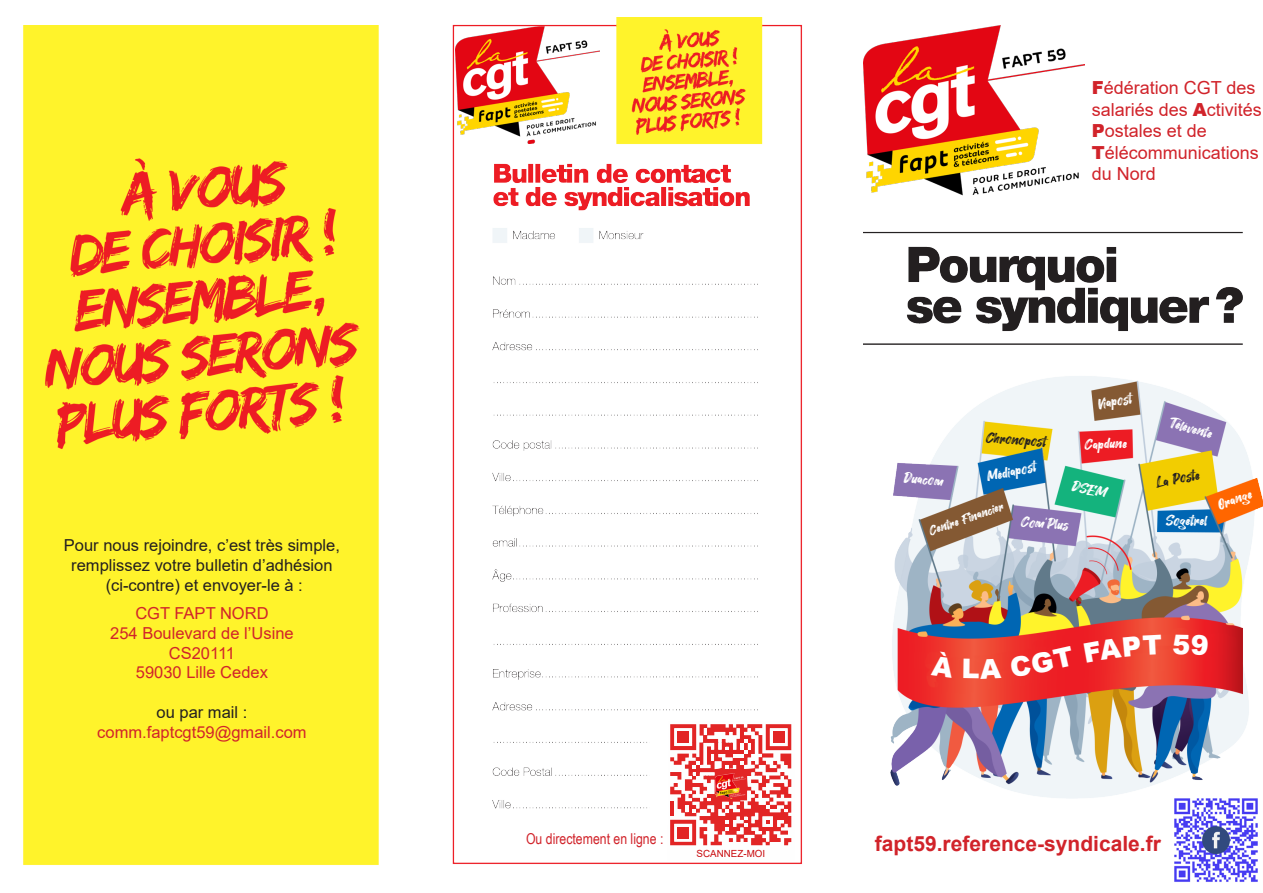
<style>
.page{position:relative;width:1263px;height:893px;background:#fff}
.page>*{position:absolute;margin:0;border:0;box-sizing:border-box;transform-origin:0 0}
.t1{font:700 21px "Arial";color:#d1232a}
.t2{font:18px/21.6px "Arial";color:#d1232a}
.t3{font:16.5px/19.8px "Arial";color:#231f20;text-align:center}
.t4{font:16.5px "Arial";color:#d1232a}
.t5{font:15px "Hey August";color:#fff}
.t6{font:15px "Arial Narrow";color:#d1232a}
.t7{font:15px "Hey August";color:#231f20}
.t8{font:13.5px "Hey August";color:#fff}
.t9{font:9.75px "Arial";color:#c90c0f}
.s1{font-weight:900}
</style>
<div class="page">
<img style="left:864px;top:231px;width:399px;height:567px">
<img style="left:864px;top:26px;width:221px;height:170px">
<img style="left:1172px;top:797px;width:88px;height:85px">
<img style="left:23px;top:26px;width:356px;height:839px">
<img style="left:452px;top:17px;width:350px;height:847px">
<svg style="left:668px;top:722px;width:126px;height:139px"></svg>
<div style="left:677px;top:731px;width:12px;height:12px;background:#e22525"></div>
<div style="left:773px;top:731px;width:11px;height:12px;background:#e22525"></div>
<div style="left:677px;top:827px;width:12px;height:11px;background:#e22525"></div>
<img style="left:716px;top:774px;width:29px;height:24px">
<div style="left:651px;top:719px;width:17px;height:106px;background:#fff"></div>
<svg style="left:931px;top:650px;width:24px;height:28px"></svg>
<svg style="left:963px;top:658px;width:38px;height:20px"></svg>
<svg style="left:1010px;top:646px;width:64px;height:31px"></svg>
<svg style="left:1083px;top:635px;width:79px;height:28px"></svg>
<svg style="left:1173px;top:634px;width:35px;height:21px"></svg>
<p class="t3" style="left:64px;top:535px;width:278px">Pour nous rejoindre, c’est très simple, remplissez votre bulletin d’adhésion</p>
<p class="t3" style="left:106px;top:575px;width:199px">(ci-contre) et envoyer-le à :</p>
<p class="t4" style="left:135px;top:602px;width:135px">CGT FAPT NORD</p>
<p class="t4" style="left:110px;top:621px;width:185px">254 Boulevard de l’Usine</p>
<p class="t4" style="left:169px;top:641px;width:68px">CS20111</p>
<p class="t4" style="left:136px;top:661px;width:134px">59030 Lille Cedex</p>
<p class="t3" style="left:157px;top:702px;width:92px">ou par mail :</p>
<p class="t4" style="left:97px;top:720px;width:211px">comm.faptcgt59@gmail.com</p>
<p class="t2" style="left:1092px;top:77px;width:172px"><span class="s1">F</span>édération CGT des salariés des <span class="s1">A</span>ctivités<br><span class="s1">P</span>ostales et de</p>
<p class="t2" style="left:1092px;top:141px;width:169px"><span class="s1">T</span>élécommunications du Nord</p>
<p class="t7" style="left:987px;top:429px;width:62px;rotate:4deg">Chronopost</p>
<p class="t5" style="left:1097px;top:396px;width:36px;rotate:-11deg">Viapost</p>
<p class="t5" style="left:1084px;top:437px;width:44px;rotate:-2deg">Capdune</p>
<p class="t5" style="left:1172px;top:414px;width:46px;rotate:16deg">Télévente</p>
<p class="t5" style="left:985px;top:469px;width:52px;rotate:-13deg">Médiapost</p>
<p class="t8" style="left:927px;top:524px;width:80px;rotate:-19deg">Centre Financier</p>
<p class="t5" style="left:905px;top:470px;width:41px;rotate:4deg">Duacom</p>
<p class="t7" style="left:1154px;top:475px;width:46px;rotate:-11deg">La Poste</p>
<p class="t5" style="left:1074px;top:478px;width:36px;rotate:12deg">DSEM</p>
<p class="t5" style="left:1166px;top:512px;width:43px">Sogetrel</p>
<p class="t5" style="left:1022px;top:513px;width:49px;rotate:4deg">Com’Plus</p>
<p class="t5" style="left:1216px;top:497px;width:37px;rotate:-19deg">Orange</p>
<p class="t6" style="left:526px;top:828px;width:139px">Ou directement en ligne :</p>
<p class="t9" style="left:697px;top:846px;width:70px">SCANNEZ-MOI</p>
<p class="t1" style="left:875px;top:829px;width:287px">fapt59.reference-syndicale.fr</p>
</div>
